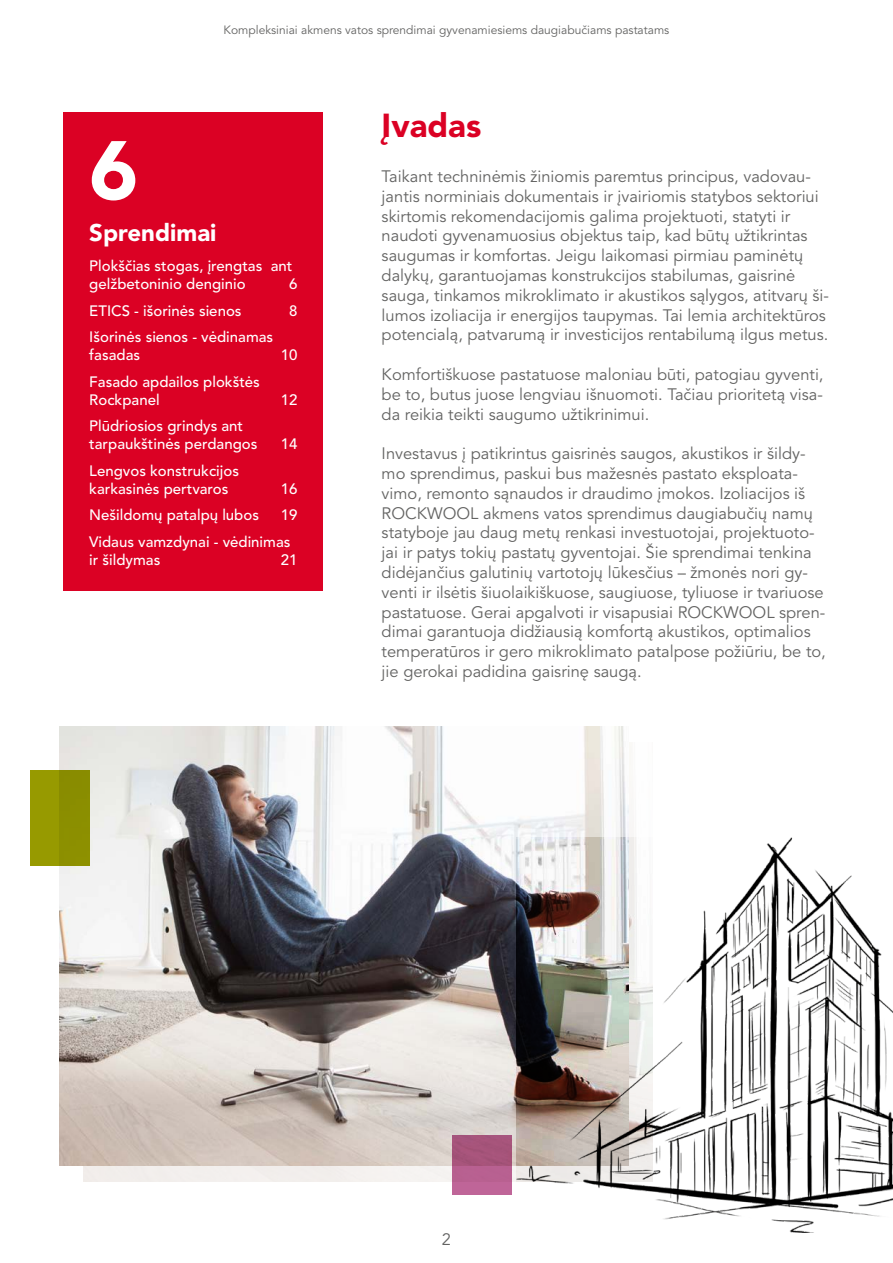
<style>
.page{position:relative;width:893px;height:1263px;background:#fff}
.page>*{position:absolute;margin:0;border:0;box-sizing:border-box;transform-origin:0 0}
.Spis_treści_NUMER{font:900 82.5px "Avenir LT Pro";color:#fff}
.Tytuł_aplikacji{font:900 33px "Avenir LT Pro";color:#db0124}
.Spis_treści_DZIAŁ{font:900 24px "Avenir LT Pro";color:#fff}
.Lid{font:16.5px/19.8px "Avenir LT Pro";color:#636362}
.Spis_treści_POZYCJA{font:500 15px/18px "Avenir LT Pro";color:#fff}
.t1{font:12px "Avenir LT Pro";color:#636362}
</style>
<div class="page">
<div style="left:64px;top:112px;width:259px;height:478px;background:#db0124"></div>
<div style="left:84px;top:806px;width:545px;height:376px;background:#f2efed"></div>
<img style="left:60px;top:726px;width:568px;height:439px">
<div style="left:452px;top:1135px;width:59px;height:60px;background:linear-gradient(to bottom,#9e4f72,#c1669a)"></div>
<div style="left:30px;top:770px;width:59px;height:96px;background:#8e9100"></div>
<img style="left:516px;top:837px;width:377px;height:395px">
<p class="t1" style="left:224px;top:23px;width:447px">Kompleksiniai akmens vatos sprendimai gyvenamiesiems daugiabučiams pastatams</p>
<p class="Spis_treści_NUMER" style="left:89px;top:121px;width:50px">6</p>
<p class="Spis_treści_DZIAŁ" style="left:89px;top:218px;width:129px">Sprendimai</p>
<p class="Spis_treści_POZYCJA" style="left:89px;top:257px;width:205px">Plokščias stogas, įrengtas ant gelžbetoninio denginio</p>
<p class="Spis_treści_POZYCJA" style="left:289px;top:275px;width:10px">6</p>
<p class="Spis_treści_POZYCJA" style="left:89px;top:302px;width:154px">ETICS - išorinės sienos</p>
<p class="Spis_treści_POZYCJA" style="left:289px;top:302px;width:10px">8</p>
<p class="Spis_treści_POZYCJA" style="left:89px;top:328px;width:185px">Išorinės sienos - vėdinamas fasadas</p>
<p class="Spis_treści_POZYCJA" style="left:281px;top:346px;width:18px">10</p>
<p class="Spis_treści_POZYCJA" style="left:89px;top:373px;width:172px">Fasado apdailos plokštės<br>Rockpanel</p>
<p class="Spis_treści_POZYCJA" style="left:89px;top:417px;width:170px">Plūdriosios grindys ant tarpaukštinės perdangos</p>
<p class="Spis_treści_POZYCJA" style="left:89px;top:462px;width:151px">Lengvos konstrukcijos karkasinės pertvaros</p>
<p class="Spis_treści_POZYCJA" style="left:281px;top:391px;width:18px">12</p>
<p class="Spis_treści_POZYCJA" style="left:281px;top:435px;width:18px">14</p>
<p class="Spis_treści_POZYCJA" style="left:281px;top:480px;width:18px">16</p>
<p class="Spis_treści_POZYCJA" style="left:89px;top:506px;width:171px">Nešildomų patalpų lubos</p>
<p class="Spis_treści_POZYCJA" style="left:281px;top:506px;width:18px">19</p>
<p class="Spis_treści_POZYCJA" style="left:89px;top:533px;width:203px">Vidaus vamzdynai - vėdinimas ir šildymas</p>
<p class="Spis_treści_POZYCJA" style="left:281px;top:551px;width:18px">21</p>
<p class="Tytuł_aplikacji" style="left:382px;top:105px;width:101px">Įvadas</p>
<p class="Lid" style="left:382px;top:167px;width:449px">Taikant techninėmis žiniomis paremtus principus, vadovau&shy;jantis norminiais dokumentais ir įvairiomis statybos sektoriui skirtomis rekomendacijomis galima projektuoti, statyti ir naudoti gyvenamuosius objektus taip, kad būtų užtikrintas saugumas ir komfortas. Jeigu laikomasi pirmiau paminėtų dalykų, garantuojamas konstrukcijos stabilumas, gaisrinė sauga, tinkamos mikroklimato ir akustikos sąlygos, atitvarų ši&shy;lumos izoliacija ir energijos taupymas. Tai lemia architektūros potencialą, patvarumą ir investicijos rentabilumą ilgus metus.</p>
<p class="Lid" style="left:382px;top:365px;width:443px;text-align:justify">Komfortiškuose pastatuose maloniau būti, patogiau gyventi, be to, butus juose lengviau išnuomoti. Tačiau prioritetą visa&shy;da reikia teikti saugumo užtikrinimui.</p>
<p class="Lid" style="left:382px;top:444px;width:446px">Investavus į patikrintus gaisrinės saugos, akustikos ir šildy&shy;mo sprendimus, paskui bus mažesnės pastato eksploata&shy;vimo, remonto sąnaudos ir draudimo įmokos. Izoliacijos iš ROCKWOOL akmens vatos sprendimus daugiabučių namų statyboje jau daug metų renkasi investuotojai, projektuoto&shy;jai ir patys tokių pastatų gyventojai. Šie sprendimai tenkina didėjančius galutinių vartotojų lūkesčius – žmonės nori gy&shy;venti ir ilsėtis šiuolaikiškuose, saugiuose, tyliuose ir tvariuose pastatuose. Gerai apgalvoti ir visapusiai ROCKWOOL spren&shy;dimai garantuoja didžiausią komfortą akustikos, optimalios temperatūros ir gero mikroklimato patalpose požiūriu, be to, jie gerokai padidina gaisrinę saugą.</p>
<p class="Lid" style="left:442px;top:1230px;width:11px">2</p>
</div>
